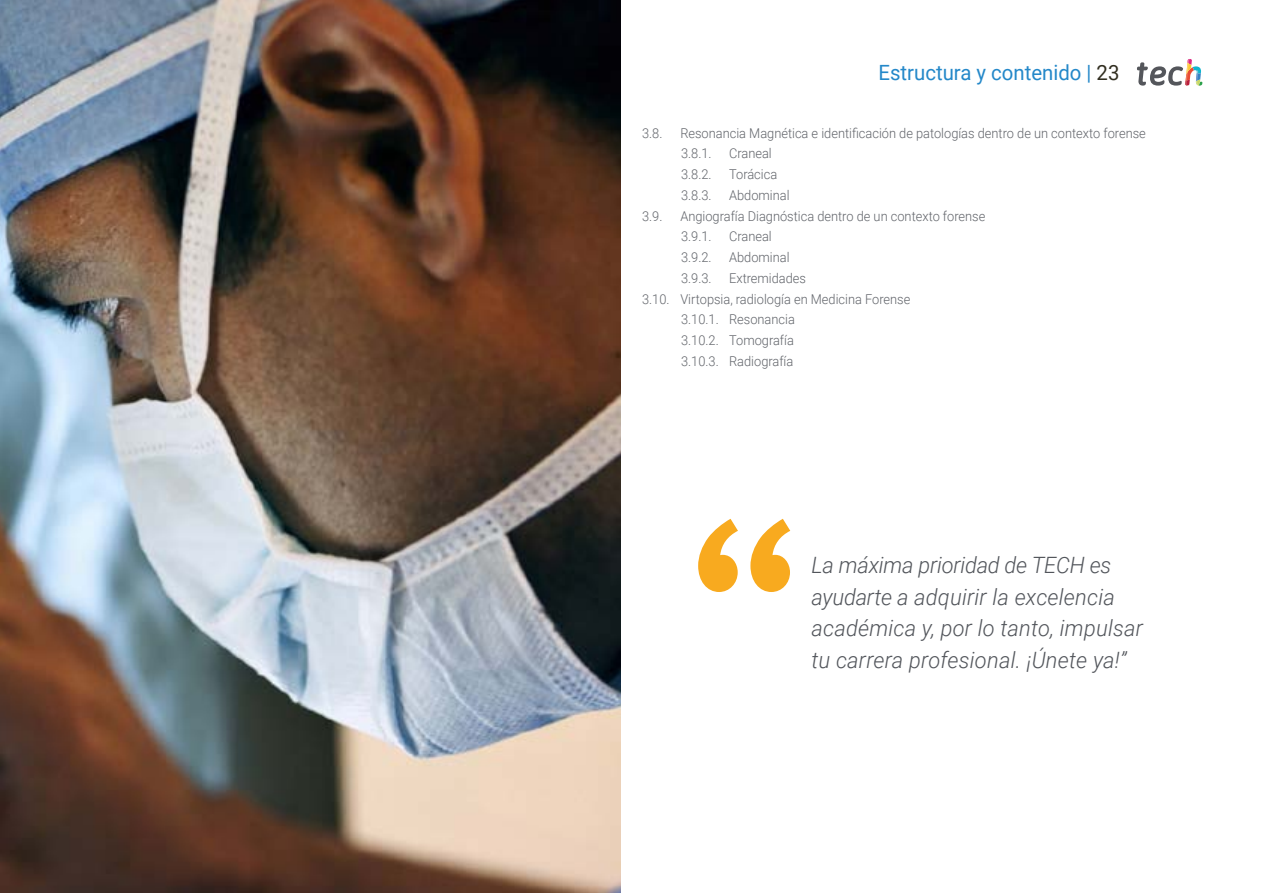
<style>
.page{position:relative;width:1263px;height:893px;background:#fff}
.page>*{position:absolute;margin:0;border:0;box-sizing:border-box;transform-origin:0 0}
.t1{font:italic 300 22.5px/31.5px "Roboto";letter-spacing:.01em;color:#52555b}
.t2{font:21px "Roboto";color:#2488c9}
.t3{font:300 13.5px/20.7px "Roboto";color:#61646a;scale:.95 1}
.s1{color:#312e20}
</style>
<div class="page">
<svg style="left:698px;top:519px;width:92px;height:73px"></svg>
<img style="left:0;top:0;width:621px;height:893px">
<svg style="left:1137px;top:59px;width:65px;height:27px"></svg>
<h2 class="t2" style="left:878px;top:57px;width:242px">Estructura y contenido | <span class="s1">23</span></h2>
<p class="t3" style="left:642px;top:122px;width:23px">3.8.</p>
<p class="t3" style="left:680px;top:122px;width:491px">Resonancia Magnética e identificación de patologías dentro de un contexto forense<br>3.8.1.</p>
<p class="t3" style="left:729px;top:143px;width:46px">Craneal</p>
<p class="t3" style="left:681px;top:164px;width:34px">3.8.2.</p>
<p class="t3" style="left:729px;top:164px;width:52px">Torácica</p>
<p class="t3" style="left:681px;top:184px;width:34px">3.8.3.</p>
<p class="t3" style="left:729px;top:184px;width:65px">Abdominal</p>
<p class="t3" style="left:642px;top:205px;width:23px">3.9.</p>
<p class="t3" style="left:680px;top:205px;width:323px">Angiografía Diagnóstica dentro de un contexto forense<br>3.9.1.</p>
<p class="t3" style="left:729px;top:226px;width:46px">Craneal</p>
<p class="t3" style="left:681px;top:247px;width:34px">3.9.2.</p>
<p class="t3" style="left:729px;top:247px;width:65px">Abdominal</p>
<p class="t3" style="left:681px;top:267px;width:34px">3.9.3.</p>
<p class="t3" style="left:729px;top:267px;width:83px">Extremidades</p>
<p class="t3" style="left:642px;top:288px;width:284px">3.10. Virtopsia, radiología en Medicina Forense</p>
<p class="t3" style="left:681px;top:309px;width:121px">3.10.1. Resonancia</p>
<p class="t3" style="left:681px;top:330px;width:120px">3.10.2. Tomografía</p>
<p class="t3" style="left:681px;top:350px;width:120px">3.10.3. Radiografía</p>
<h1 class="t1" style="left:811px;top:549px;width:333px">La máxima prioridad de TECH es ayudarte a adquirir la excelencia académica y, por lo tanto, impulsar tu carrera profesional. ¡Únete ya!”</h1>
</div>
